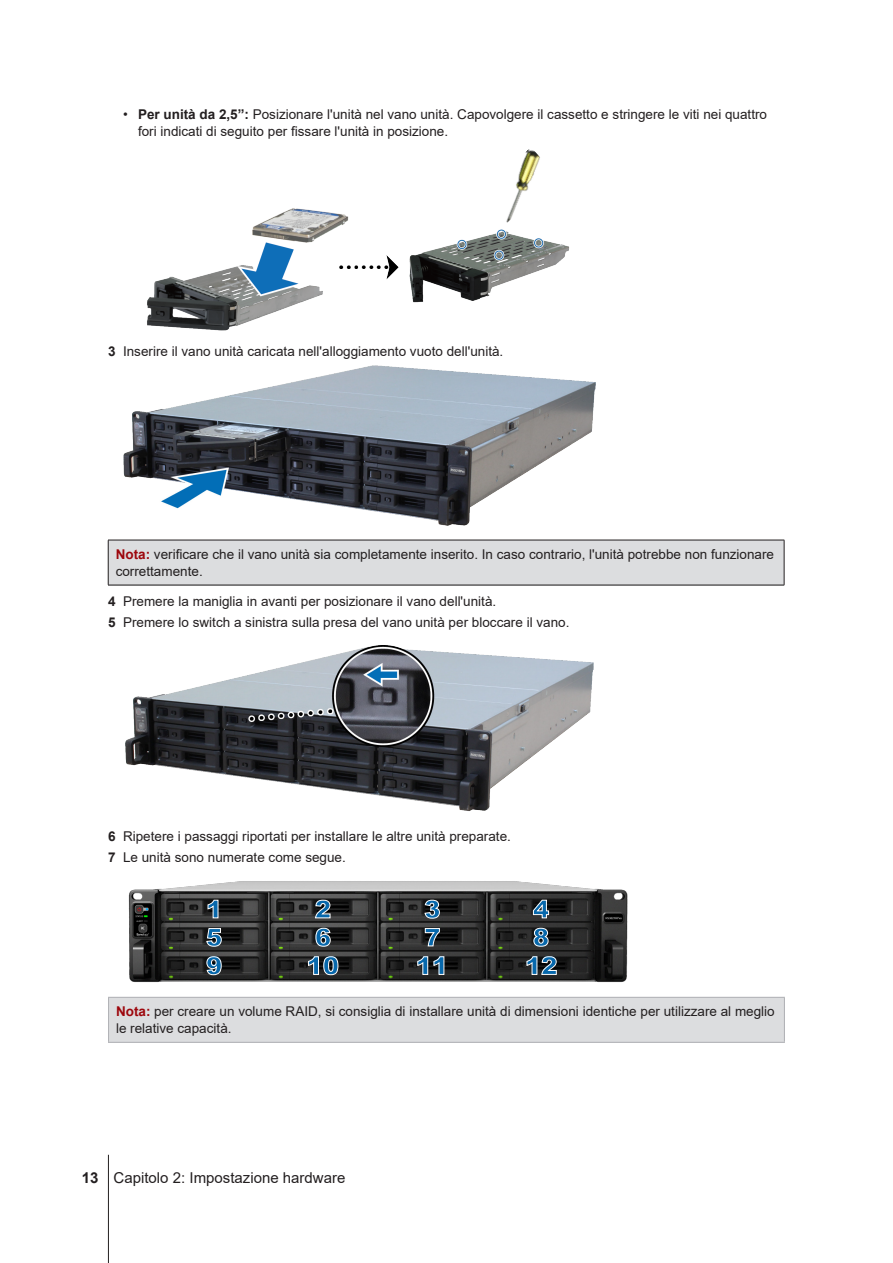
<style>
.page{position:relative;width:893px;height:1263px;background:#fff}
.page>*{position:absolute;margin:0;border:0;box-sizing:border-box;transform-origin:0 0}
.t1{font:900 24.3px "Arial";color:#0768ac}
.t2{font:15px "Arial";color:#231f20}
.Warning-sidebar{font:13.5px/16.5px "Arial";color:#231f20}
.s1{font-weight:700}
.s2{font-weight:700;color:#9d070d}
</style>
<div class="page">
<hr style="left:108px;top:1155px;width:1px;height:108px;background:#231f20">
<img style="left:147px;top:208px;width:422px;height:123px">
<img style="left:478px;top:149px;width:80px;height:75px">
<img style="left:123px;top:365px;width:472px;height:161px">
<div style="left:108px;top:540px;width:676px;height:45px;background:#dcdddf"></div>
<hr style="left:108px;top:540px;width:676px;height:1px;background:#231f20">
<hr style="left:108px;top:540px;width:1px;height:45px;background:#231f20">
<hr style="left:784px;top:540px;width:1px;height:45px;background:#231f20">
<hr style="left:108px;top:585px;width:676px;height:1px;background:#231f20">
<img style="left:125px;top:645px;width:469px;height:166px">
<img style="left:128px;top:881px;width:500px;height:101px">
<svg style="left:207px;top:899px;width:12px;height:20px"></svg>
<svg style="left:315px;top:899px;width:16px;height:20px"></svg>
<svg style="left:533px;top:899px;width:16px;height:20px"></svg>
<svg style="left:424px;top:899px;width:16px;height:20px"></svg>
<svg style="left:206px;top:928px;width:16px;height:19px"></svg>
<svg style="left:315px;top:927px;width:16px;height:20px"></svg>
<svg style="left:425px;top:928px;width:15px;height:19px"></svg>
<svg style="left:533px;top:927px;width:16px;height:20px"></svg>
<svg style="left:206px;top:956px;width:16px;height:19px"></svg>
<svg style="left:308px;top:956px;width:31px;height:19px"></svg>
<svg style="left:526px;top:956px;width:31px;height:19px"></svg>
<svg style="left:417px;top:956px;width:28px;height:19px"></svg>
<div style="left:109px;top:997px;width:675px;height:45px;background:#dcdddf"></div>
<hr style="left:108px;top:997px;width:677px;height:1px;background:#b2b3b7">
<hr style="left:108px;top:998px;width:1px;height:44px;background:#b2b3b7">
<hr style="left:784px;top:998px;width:1px;height:44px;background:#b2b3b7">
<hr style="left:108px;top:1042px;width:677px;height:1px;background:#b2b3b7">
<p class="Warning-sidebar" style="left:138px;top:106px;width:631px;text-indent:-15px">• <span class="s1">Per unità da 2,5”:</span> Posizionare l'unità nel vano unità. Capovolgere il cassetto e stringere le viti nei quattro fori indicati di seguito per fissare l'unità in posizione.</p>
<p class="Warning-sidebar" style="left:108px;top:343px;width:397px"><span class="s1">3</span> Inserire il vano unità caricata nell'alloggiamento vuoto dell'unità.</p>
<p class="Warning-sidebar" style="left:116px;top:546px;width:660px"><span class="s2">Nota:</span> verificare che il vano unità sia completamente inserito. In caso contrario, l'unità potrebbe non funzionare correttamente.</p>
<p class="Warning-sidebar" style="left:108px;top:592px;width:390px"><span class="s1">4</span> Premere la maniglia in avanti per posizionare il vano dell'unità.</p>
<p class="Warning-sidebar" style="left:108px;top:613px;width:463px"><span class="s1">5</span> Premere lo switch a sinistra sulla presa del vano unità per bloccare il vano.</p>
<p class="Warning-sidebar" style="left:108px;top:827px;width:404px"><span class="s1">6</span> Ripetere i passaggi riportati per installare le altre unità preparate.</p>
<p class="Warning-sidebar" style="left:108px;top:848px;width:239px"><span class="s1">7</span> Le unità sono numerate come segue.</p>
<p class="t1" style="left:206px;top:891px;width:18px">1</p>
<p class="t1" style="left:315px;top:891px;width:18px">2</p>
<p class="t1" style="left:424px;top:891px;width:18px">3</p>
<p class="t1" style="left:533px;top:891px;width:18px">4</p>
<p class="t1" style="left:206px;top:919px;width:18px">5</p>
<p class="t1" style="left:315px;top:919px;width:18px">6</p>
<p class="t1" style="left:424px;top:919px;width:18px">7</p>
<p class="t1" style="left:533px;top:919px;width:18px">8</p>
<p class="t1" style="left:206px;top:948px;width:18px">9</p>
<p class="t1" style="left:307px;top:948px;width:34px">10</p>
<p class="t1" style="left:416px;top:948px;width:34px">11</p>
<p class="t1" style="left:525px;top:948px;width:34px">12</p>
<p class="Warning-sidebar" style="left:116px;top:1003px;width:660px"><span class="s2">Nota:</span> per creare un volume RAID, si consiglia di installare unità di dimensioni identiche per utilizzare al meglio le relative capacità.</p>
<p class="t2" style="left:82px;top:1167px;width:265px"><span class="s1">13</span> Capitolo 2: Impostazione hardware</p>
</div>
